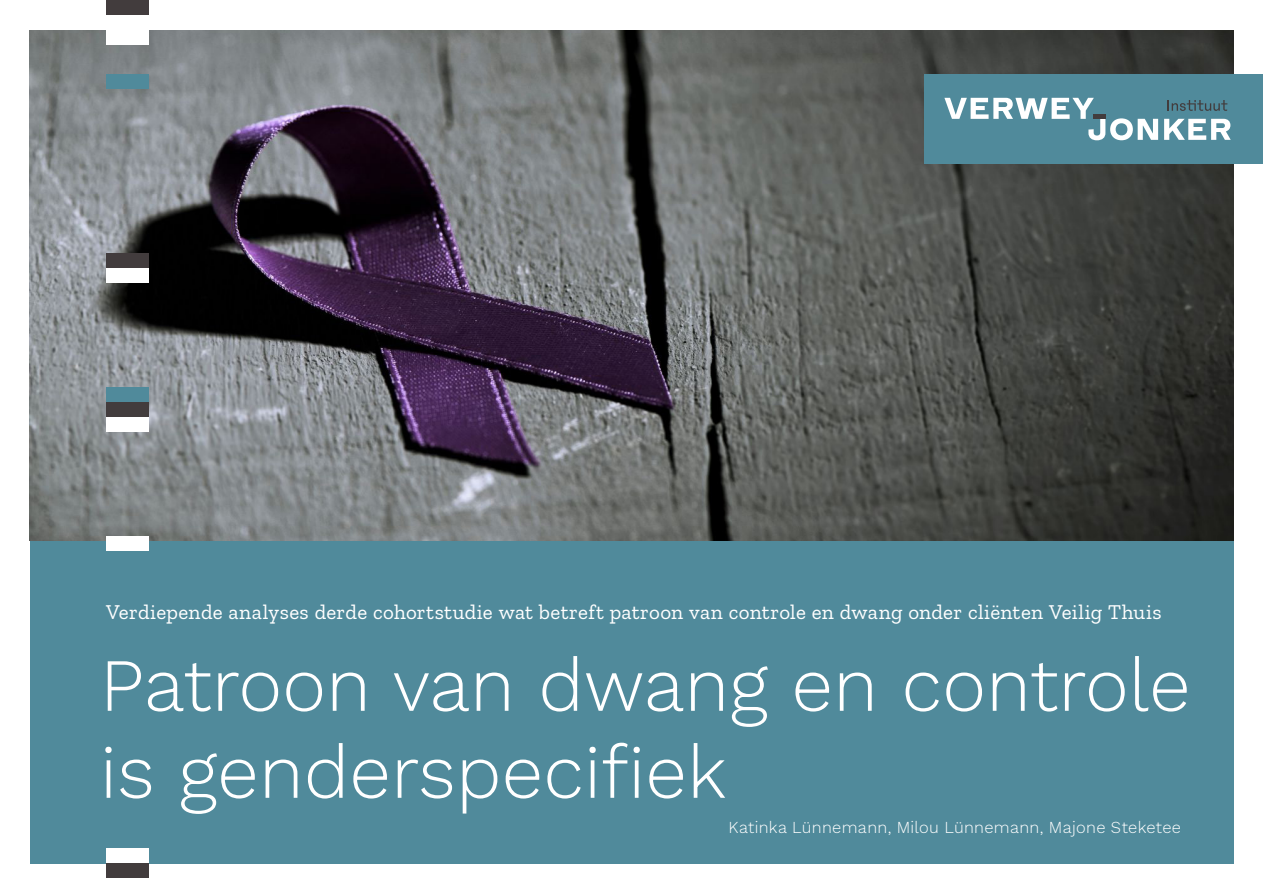
<style>
.page{position:relative;width:1263px;height:893px;background:#fff}
.page>*{position:absolute;margin:0;border:0;box-sizing:border-box;transform-origin:0 0}
.t1{font:300 75px/87px "Work Sans";color:#fff}
.t2{font:21px "Zilla Slab";letter-spacing:.015em;color:#fff}
.t3{font:300 16.5px "Work Sans";letter-spacing:.02em;color:#fff}
</style>
<div class="page">
<div style="left:30px;top:536px;width:1203px;height:327px;background:#508a9b"></div>
<img style="left:30px;top:30px;width:1203px;height:510px">
<div style="left:106px;top:0;width:43px;height:15px;background:#423c3d"></div>
<div style="left:106px;top:268px;width:43px;height:15px;background:#fff"></div>
<div style="left:106px;top:402px;width:43px;height:15px;background:#423c3d"></div>
<div style="left:106px;top:536px;width:43px;height:15px;background:#fff"></div>
<div style="left:106px;top:848px;width:43px;height:15px;background:#fff"></div>
<div style="left:106px;top:417px;width:43px;height:15px;background:#fff"></div>
<div style="left:106px;top:863px;width:43px;height:15px;background:#423c3d"></div>
<div style="left:106px;top:30px;width:43px;height:15px;background:#fff"></div>
<div style="left:106px;top:74px;width:43px;height:15px;background:#508a9b"></div>
<div style="left:106px;top:253px;width:43px;height:15px;background:#423c3d"></div>
<div style="left:106px;top:387px;width:43px;height:15px;background:#508a9b"></div>
<div style="left:925px;top:74px;width:338px;height:90px;background:#508a9b"></div>
<svg style="left:1168px;top:100px;width:59px;height:11px"></svg>
<svg style="left:944px;top:98px;width:214px;height:42px"></svg>
<svg style="left:1164px;top:119px;width:67px;height:21px"></svg>
<div style="left:1093px;top:114px;width:12px;height:5px;background:#423c3d"></div>
<p class="t2" style="left:106px;top:601px;width:1057px">Verdiepende analyses derde cohortstudie wat betreft patroon van controle en dwang onder cliënten Veilig Thuis</p>
<h1 class="t1" style="left:100px;top:639px;width:1092px">Patroon van dwang en controle is genderspecifiek</h1>
<p class="t3" style="left:728px;top:815px;width:454px">Katinka Lünnemann, Milou Lünnemann, Majone Steketee</p>
</div>
